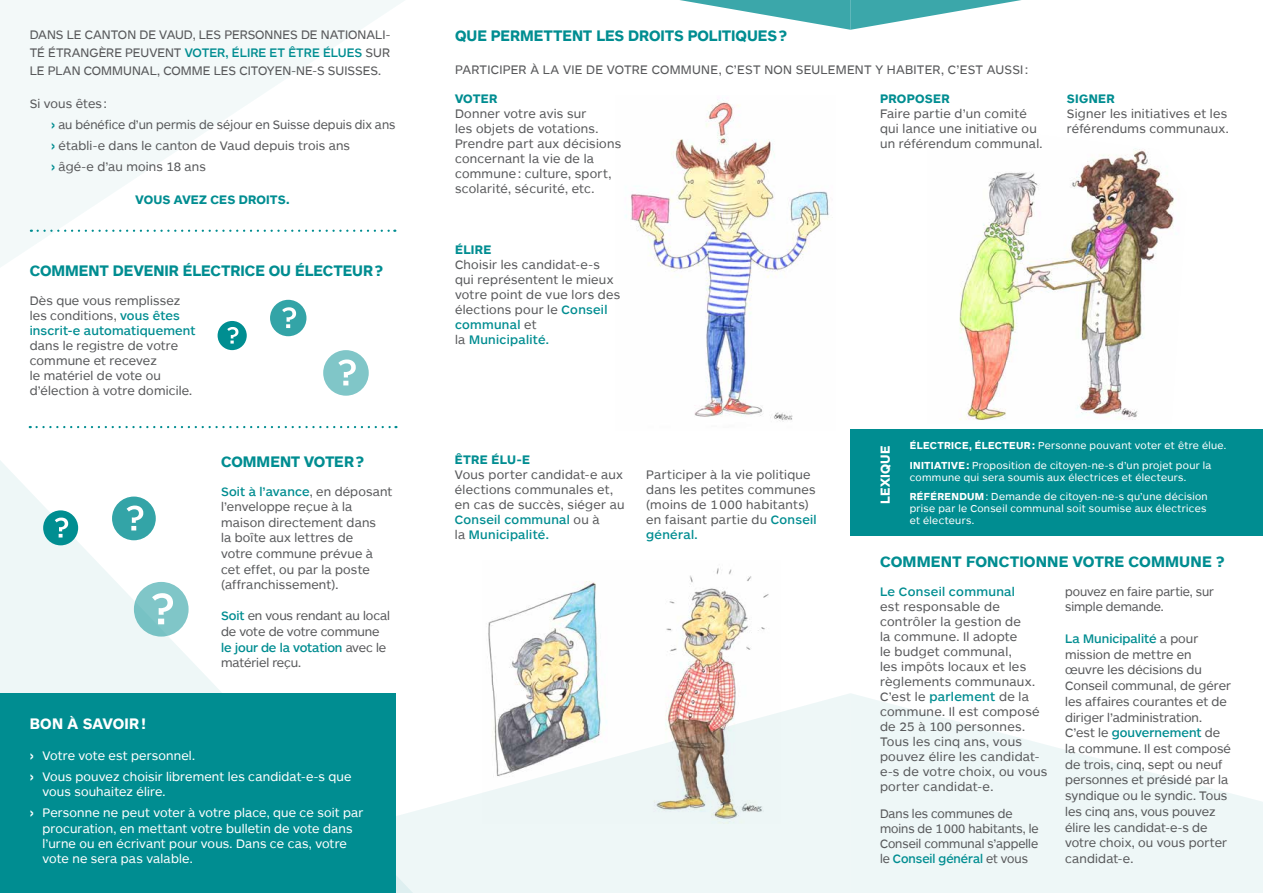
<style>
.page{position:relative;width:1263px;height:893px;background:#fff}
.page>*{position:absolute;margin:0;border:0;box-sizing:border-box;transform-origin:0 0}
.t1{font:700 15.75px "ARS Maquette";color:#008d91}
.t2{font:700 15.75px "ARS Maquette";letter-spacing:.005em;color:#fff}
.t3{font:700 13.5px "ARS Maquette";letter-spacing:.015em;color:#fff}
.t4{font:12.75px/15px "ARS Maquette";letter-spacing:.01em;color:#58595b}
.t5{font:12.75px/21px "ARS Maquette";letter-spacing:.01em;color:#fff}
.t6{font:700 12.75px "ARS Maquette";letter-spacing:.015em;color:#008d91}
.t7{font:500 12.75px "ARS Maquette";color:#008d91}
.t8{font:10.5px/12px "ARS Maquette";letter-spacing:.03em;color:#fff}
.t9{font:700 10.5px "ARS Maquette";letter-spacing:.035em;color:#fff}
.s1{font-weight:500;color:#008d91}
.s2{font-weight:700;color:#008d91}
.s3{font-weight:700}
</style>
<div class="page">
<img style="left:959px;top:148px;width:215px;height:272px">
<img style="left:488px;top:568px;width:281px;height:125px">
<svg style="left:0;top:461px;width:222px;height:232px;fill:#eef7f7"></svg>
<svg style="left:0;top:0;width:404px;height:267px;fill:#f3f9f9"></svg>
<img style="left:625px;top:100px;width:204px;height:322px">
<svg style="left:395px;top:693px;width:455px;height:200px;fill:#eef7f7"></svg>
<svg style="left:850px;top:693px;width:413px;height:200px;fill:#eef7f7"></svg>
<svg style="left:680px;top:0;width:341px;height:30px"></svg>
<div style="left:218px;top:321px;width:29px;height:29px;background:#008e91;border-radius:50%"></div>
<svg style="left:227px;top:327px;width:11px;height:17px"></svg>
<div style="left:270px;top:300px;width:36px;height:36px;background:#33a4a7;border-radius:50%"></div>
<svg style="left:282px;top:307px;width:14px;height:21px"></svg>
<div style="left:323px;top:350px;width:46px;height:46px;background:#80c6c8;border-radius:50%"></div>
<svg style="left:338px;top:359px;width:18px;height:26px"></svg>
<svg style="left:38px;top:230px;width:357px;height:2px"></svg>
<div style="left:43px;top:510px;width:35px;height:35px;background:#008e91;border-radius:50%"></div>
<svg style="left:55px;top:518px;width:13px;height:19px"></svg>
<div style="left:112px;top:497px;width:44px;height:43px;background:#33a4a7;border-radius:50%"></div>
<svg style="left:127px;top:506px;width:16px;height:24px"></svg>
<div style="left:134px;top:582px;width:55px;height:55px;background:#80c6c8;border-radius:50%"></div>
<svg style="left:152px;top:593px;width:21px;height:31px"></svg>
<div style="left:0;top:693px;width:395px;height:200px;background:#008d91"></div>
<div style="left:850px;top:430px;width:413px;height:106px;background:#008d91"></div>
<svg style="left:37px;top:426px;width:359px;height:2px"></svg>
<p class="t4" style="left:30px;top:26px;width:362px;line-height:18px;text-align:justify">Dans le canton de Vaud, les personnes de nationali&shy;té étrangère peuvent <span class="s1">voter, élire et être élues</span> sur le plan communal, comme les citoyen-ne-s suisses.</p>
<p class="t4" style="left:51px;top:93px;width:346px;line-height:21px;text-indent:-21px">Si vous êtes:<br><span class="s2">›</span> au bénéfice d’un permis de séjour en Suisse depuis dix ans <span class="s2">›</span> établi-e dans le canton de Vaud depuis trois ans<br><span class="s2">›</span> âgé-e d’au moins 18 ans</p>
<p class="t6" style="left:136px;top:193px;width:10px">VOU</p>
<p class="t6" style="left:162px;top:193px;width:129px">S AVEZ CES DROITS.</p>
<p class="t1" style="left:30px;top:262px;width:94px">COMMENT DEVE</p>
<p class="t1" style="left:153px;top:262px;width:189px">NIR ÉLECTRICE OU ÉLECTEUR</p>
<p class="t1" style="left:375px;top:262px;width:10px">?</p>
<p class="t4" style="left:30px;top:293px;width:167px">Dès que vous remplissez les conditions, <span class="s1">vous êtes inscrit-e automatiquement</span></p>
<p class="t4" style="left:30px;top:338px;width:164px">dans le registre de votre commune et recevez<br>le matériel de vote ou d’élection à votre domicile.</p>
<p class="t1" style="left:221px;top:453px;width:93px">COMMENT VOTER</p>
<p class="t1" style="left:356px;top:453px;width:10px">?</p>
<p class="t4" style="left:221px;top:483px;width:173px;line-height:15.6px"><span class="s1">Soit à l’avance</span>, en déposant l’enveloppe reçue à la maison directement dans<br>la boîte aux lettres de<br>votre commune prévue à cet effet, ou par la poste (affranchissement).</p>
<p class="t4" style="left:221px;top:608px;width:170px;line-height:15.6px"><span class="s1">Soit</span> en vous rendant au local de vote de votre commune <span class="s1">le jour de la votation</span> avec le matériel reçu.</p>
<p class="t2" style="left:30px;top:716px;width:82px">BON À SAVOIR</p>
<p class="t2" style="left:142px;top:716px;width:6px">!</p>
<p class="t5" style="left:30px;top:745px;width:323px"><span class="s3">›</span> Votre vote est personnel.<br><span class="s3">›</span> Vous pouvez choisir librement les candidat-e-s que</p>
<p class="t5" style="left:30px;top:781px;width:335px;text-indent:13px">vous souhaitez élire.<br><span class="s3">›</span> Personne ne peut voter à votre place, que ce soit par</p>
<p class="t5" style="left:43px;top:821px;width:312px;line-height:15.3px">procuration, en mettant votre bulletin de vote dans l’urne ou en écrivant pour vous. Dans ce cas, votre vote ne sera pas valable.</p>
<p class="t1" style="left:455px;top:28px;width:47px">QUE PER</p>
<p class="t1" style="left:520px;top:28px;width:24px">METTE</p>
<p class="t1" style="left:572px;top:28px;width:67px">NT LES DROIT</p>
<p class="t1" style="left:674px;top:28px;width:53px">S POLITIQUE</p>
<p class="t1" style="left:767px;top:28px;width:21px">S?</p>
<p class="t4" style="left:455px;top:62px;width:575px">Participer à la vie de votre commune, c’est nonseulement y habiter, c’est aussi :</p>
<p class="t6" style="left:455px;top:92px;width:18px">VOTER</p>
<p class="t4" style="left:455px;top:106px;width:168px">Donner votre avis sur<br>les objets de votations.<br>Prendre part aux décisions concernant la vie de la commune: culture, sport, scolarité, sécurité, etc.</p>
<p class="t6" style="left:455px;top:243px;width:24px">ÉLIRE</p>
<p class="t4" style="left:455px;top:257px;width:167px">Choisir les candidat-e-s qui représentent le mieux votre point de vue lors des élections pour le <span class="s1">Conseil communal</span> et<br>la <span class="s1">Municipalité.</span></p>
<p class="t6" style="left:880px;top:92px;width:19px">PROPO</p>
<p class="t6" style="left:925px;top:92px;width:18px">SER</p>
<p class="t4" style="left:880px;top:106px;width:164px">Faire partie d’un comité qui lance une initiative ou un référendum communal.</p>
<p class="t6" style="left:1067px;top:92px;width:41px">SIGNER</p>
<p class="t4" style="left:1067px;top:106px;width:164px">Signer les initiatives et les référendums communaux.</p>
<p class="t6" style="left:455px;top:453px;width:18px">ÊTRE</p>
<p class="t6" style="left:491px;top:453px;width:39px">ÉLU-E</p>
<p class="t4" style="left:455px;top:467px;width:171px">Vous porter candidat-e aux élections communales et, en cas de succès, siéger au<br><span class="s1">Conseil communal</span> ou à<br>la <span class="s1">Municipalité.</span></p>
<p class="t4" style="left:646px;top:467px;width:172px">Participer à la vie politique dans les petites communes (moins de 1000 habitants) en faisant partie du <span class="s1">Conseil général.</span></p>
<p class="t9" style="left:910px;top:440px;width:100px">ÉLECTRICE, ÉLECTEUR</p>
<p class="t8" style="left:1032px;top:440px;width:196px"><span class="s3">:</span> Personne pouvant voter et être élue.</p>
<p class="t9" style="left:910px;top:460px;width:38px">INITIATIVE</p>
<p class="t3" style="left:878px;top:504px;width:60px;rotate:-90deg">LEXIQUE</p>
<p class="t8" style="left:910px;top:459px;width:303px;text-indent:57px"><span class="s3">:</span> Proposition de citoyen-ne-s d’un projet pour la commune qui sera soumis aux électrices et électeurs.</p>
<p class="t8" style="left:910px;top:491px;width:299px;text-align:justify"><span class="s3">RÉFÉRENDUM</span>: Demande de citoyen-ne-s qu’une décision prise par le Conseil communal soit soumise aux électrices et électeurs.</p>
<p class="t1" style="left:880px;top:553px;width:346px">COMM ENT FONCTIONN E VOTRE COMM UNE ?</p>
<p class="t7" style="left:880px;top:585px;width:137px">Le Conseil communal</p>
<p class="t4" style="left:880px;top:599px;width:169px">est responsable de contrôler la gestion de<br>la commune. Il adopte<br>le budget communal,<br>les impôts locaux et les règlements communaux.<br>C’est le <span class="s1">parlement</span> de la commune. Il est composé de 25 à 100 personnes.<br>Tous les cinq ans, vous pouvez élire les candidat&shy;e-s de votre choix, ou vous porter candidat-e.</p>
<p class="t4" style="left:880px;top:806px;width:160px">Dans les communes de moins de 1000 habitants, le<br>Conseil communal s’appelle le <span class="s1">Conseil général</span> et vous</p>
<p class="t4" style="left:1065px;top:583px;width:150px;line-height:15.8px">pouvez en faire partie, sur simple demande.</p>
<p class="t4" style="left:1065px;top:631px;width:167px;line-height:15.8px"><span class="s1">La Municipalité</span> a pour mission de mettre en œuvre les décisions du<br>Conseil communal, de gérer les affaires courantes et de diriger l’administration.<br>C’est le <span class="s1">gouvernement</span> de la commune. Il est composé de trois, cinq, sept ou neuf personnes et présidé par la syndique ou le syndic. Tous les cinq ans, vous pouvez élire les candidat-e-s de votre choix, ou vous porter candidat-e.</p>
</div>
